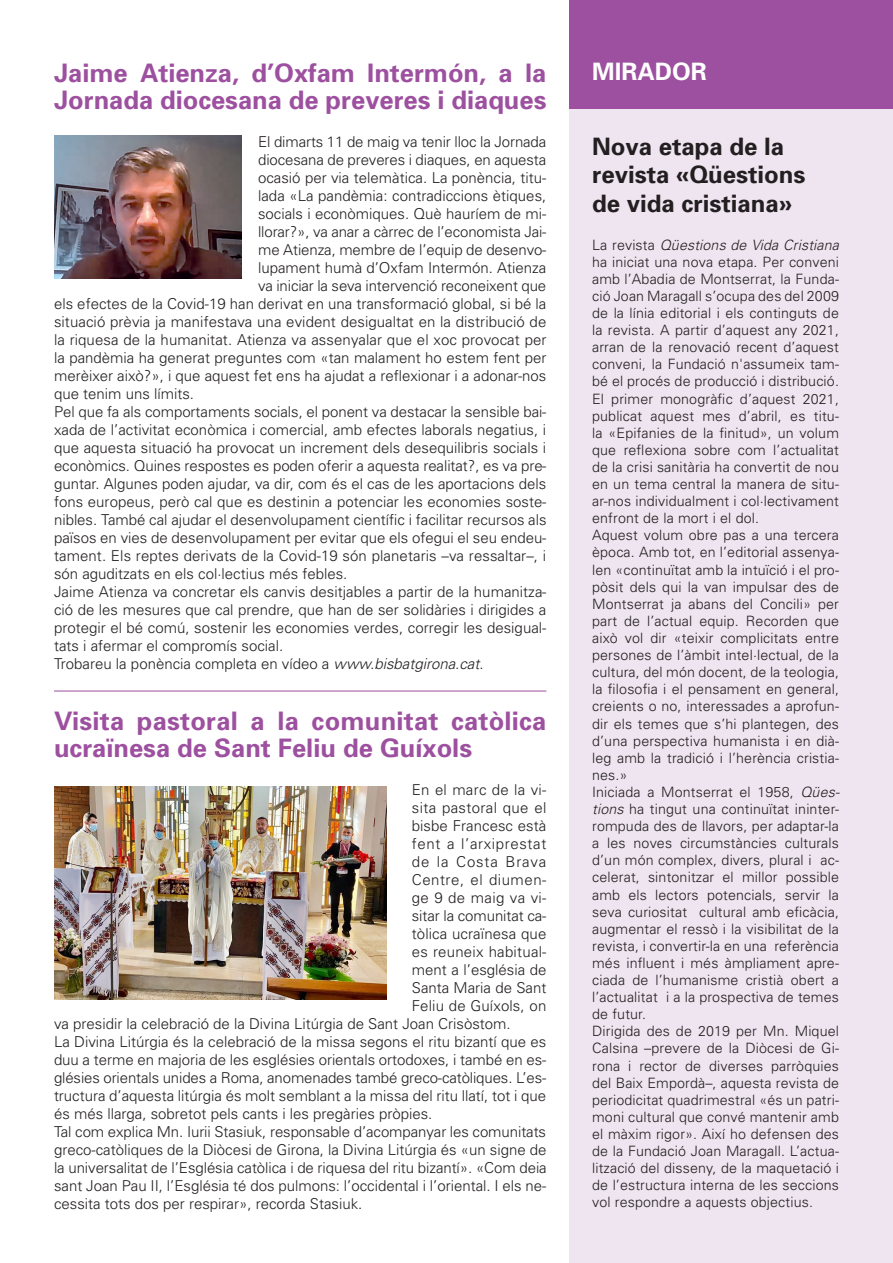
<style>
.page{position:relative;width:893px;height:1263px;background:#fff}
.page>*{position:absolute;margin:0;border:0;box-sizing:border-box;transform-origin:0 0}
.No_Spacing{font:700 25.5px/27px "Univers";color:#9d509f}
.No_Spacing-2{font:700 24px/28.8px "Univers";color:#231f20}
.t1{font:700 24px "Univers";color:#fff}
.Mes_partit{font:300 15px/18px "Univers";color:#231f20;text-align:justify}
.Mes_partit-2{font:300 15px "Univers";letter-spacing:.025em;color:#231f20}
.Mes_partit-3{font:300 15px "Univers";letter-spacing:.04em;color:#231f20}
.Mes_partit-4{font:300 15px "Univers";letter-spacing:.035em;color:#231f20}
.Mes_partit-5{font:300 15px "Univers";letter-spacing:.02em;color:#231f20}
.Mes_partit-6{font:300 15px "Univers";letter-spacing:.055em;color:#231f20}
.No_Spacing-3{font:300 14.25px/17.1px "Univers";letter-spacing:.01em;color:#231f20;text-align:justify}
.s1{font-style:italic}
</style>
<div class="page">
<div style="left:570px;top:31px;width:323px;height:1232px;background:#eee5f0"></div>
<div style="left:570px;top:0;width:323px;height:108px;background:#9d509f"></div>
<img style="left:54px;top:135px;width:187px;height:144px">
<img style="left:54px;top:787px;width:332px;height:212px">
<hr style="left:54px;top:691px;width:492px;height:1px;background:#9d509f">
<p class="No_Spacing" style="left:54px;top:59px;width:494px">Jaime Atienza, d’Oxfam Intermón, a la<br>Jornada diocesana de preveres i diaques</p>
<p class="Mes_partit" style="left:258px;top:132px;width:290px">El dimarts 11 de maig va tenir lloc la Jornada</p>
<p class="Mes_partit" style="left:258px;top:150px;width:290px">diocesana de preveres i diaques, en aquesta</p>
<p class="Mes_partit" style="left:258px;top:168px;width:290px">ocasió per via telemàtica. La ponència, titu-</p>
<p class="Mes_partit" style="left:258px;top:186px;width:290px">lada «La pandèmia: contradiccions ètiques,</p>
<p class="Mes_partit" style="left:258px;top:204px;width:290px">socials i econòmiques. Què hauríem de mi-</p>
<p class="Mes_partit" style="left:258px;top:222px;width:290px">llorar?», va anar a càrrec de l’economista Jai-</p>
<p class="Mes_partit" style="left:258px;top:240px;width:290px">me Atienza, membre de l’equip de desenvo-</p>
<p class="Mes_partit" style="left:258px;top:258px;width:290px">lupament humà d’Oxfam Intermón. Atienza</p>
<p class="Mes_partit" style="left:258px;top:276px;width:290px">va iniciar la seva intervenció reconeixent que</p>
<p class="Mes_partit" style="left:54px;top:294px;width:494px">els efectes de la Covid-19 han derivat en una transformació global, si bé la</p>
<p class="Mes_partit" style="left:54px;top:312px;width:494px">situació prèvia ja manifestava una evident desigualtat en la distribució de</p>
<p class="Mes_partit" style="left:54px;top:330px;width:494px">la riquesa de la humanitat. Atienza va assenyalar que el xoc provocat per</p>
<p class="Mes_partit" style="left:54px;top:348px;width:494px">la pandèmia ha generat preguntes com «tan malament ho estem fent per</p>
<p class="Mes_partit" style="left:54px;top:366px;width:494px">merèixer això?», i que aquest fet ens ha ajudat a reflexionar i a adonar-nos</p>
<p class="Mes_partit" style="left:54px;top:384px;width:142px">que tenim uns límits.</p>
<p class="Mes_partit" style="left:54px;top:402px;width:494px">Pel que fa als comportaments socials, el ponent va destacar la sensible bai&shy;xada de l’activitat econòmica i comercial, amb efectes laborals negatius, i que aquesta situació ha provocat un increment dels desequilibris socials i econòmics. Quines respostes es poden oferir a aquesta realitat?, es va pre&shy;guntar. Algunes poden ajudar, va dir, com és el cas de les aportacions dels fons europeus, però cal que es destinin a potenciar les economies soste&shy;nibles. També cal ajudar el desenvolupament científic i facilitar recursos als països en vies de desenvolupament per evitar que els ofegui el seu endeu&shy;tament. Els reptes derivats de la Covid-19 són planetaris –va ressaltar–, i són aguditzats en els col·lectius més febles.</p>
<p class="Mes_partit" style="left:54px;top:582px;width:494px">Jaime Atienza va concretar els canvis desitjables a partir de la humanitza&shy;ció de les mesures que cal prendre, que han de ser solidàries i dirigides a protegir el bé comú, sostenir les economies verdes, corregir les desigual&shy;tats i afermar el compromís social.</p>
<p class="Mes_partit" style="left:54px;top:654px;width:431px">Trobareu la ponència completa en vídeo a <span class="s1">www.bisbatgirona.cat</span>.</p>
<p class="No_Spacing" style="left:54px;top:707px;width:494px">Visita pastoral a la comunitat catòlica ucraïnesa de Sant Feliu de Guíxols</p>
<p class="Mes_partit-5" style="left:412px;top:781px;width:136px">En el marc de la vi-</p>
<p class="Mes_partit-2" style="left:412px;top:799px;width:136px">sita pastoral que el</p>
<p class="Mes_partit" style="left:412px;top:816px;width:136px">bisbe Francesc està</p>
<p class="Mes_partit-3" style="left:412px;top:835px;width:136px">fent a l’arxiprestat</p>
<p class="Mes_partit-6" style="left:412px;top:853px;width:136px">de la Costa Brava</p>
<p class="Mes_partit-4" style="left:412px;top:871px;width:136px">Centre, el diumen-</p>
<p class="Mes_partit-2" style="left:412px;top:889px;width:136px">ge 9 de maig va vi-</p>
<p class="Mes_partit" style="left:412px;top:906px;width:136px">sitar la comunitat ca-</p>
<p class="Mes_partit" style="left:412px;top:924px;width:136px">tòlica ucraïnesa que</p>
<p class="Mes_partit" style="left:412px;top:942px;width:136px">es reuneix habitual-</p>
<p class="Mes_partit" style="left:412px;top:960px;width:136px">ment a l’església de</p>
<p class="Mes_partit" style="left:412px;top:978px;width:136px">Santa Maria de Sant</p>
<p class="Mes_partit" style="left:412px;top:996px;width:136px">Feliu de Guíxols, on</p>
<p class="Mes_partit" style="left:54px;top:1014px;width:458px">va presidir la celebració de la Divina Litúrgia de Sant Joan Crisòstom.</p>
<p class="Mes_partit" style="left:54px;top:1032px;width:494px">La Divina Litúrgia és la celebració de la missa segons el ritu bizantí que es duu a terme en majoria de les esglésies orientals ortodoxes, i també en es&shy;glésies orientals unides a Roma, anomenades també greco-catòliques. L’es&shy;tructura d’aquesta litúrgia és molt semblant a la missa del ritu llatí, tot i que és més llarga, sobretot pels cants i les pregàries pròpies.</p>
<p class="Mes_partit" style="left:54px;top:1122px;width:494px">Tal com explica Mn. Iurii Stasiuk, responsable d’acompanyar les comunitats greco-catòliques de la Diòcesi de Girona, la Divina Litúrgia és «un signe de la universalitat de l’Església catòlica i de riquesa del ritu bizantí». «Com deia sant Joan Pau II, l’Església té dos pulmons: l’occidental i l’oriental. I els ne&shy;cessita tots dos per respirar», recorda Stasiuk.</p>
<p class="t1" style="left:592px;top:56px;width:116px">MIRADOR</p>
<p class="No_Spacing-2" style="left:592px;top:131px;width:215px">Nova etapa de la revista «Qüestions</p>
<p class="No_Spacing-2" style="left:592px;top:189px;width:202px">de vida cristiana»</p>
<p class="No_Spacing-3" style="left:592px;top:236px;width:248px">La revista <span class="s1">Qüestions de Vida Cristiana </span>ha iniciat una nova etapa. Per conveni amb l’Abadia de Montserrat, la Funda&shy;ció Joan Maragall s’ocupa des del 2009 de la línia editorial i els continguts de la revista. A partir d’aquest any 2021, arran de la renovació recent d’aquest conveni, la Fundació n'assumeix tam&shy;bé el procés de producció i distribució.</p>
<p class="No_Spacing-3" style="left:592px;top:390px;width:248px">El primer monogràfic d’aquest 2021, publicat aquest mes d’abril, es titu&shy;la «Epifanies de la finitud», un volum que reflexiona sobre com l’actualitat de la crisi sanitària ha convertit de nou en un tema central la manera de situ&shy;ar-nos individualment i col·lectivament enfront de la mort i el dol.</p>
<p class="No_Spacing-3" style="left:592px;top:526px;width:248px">Aquest volum obre pas a una tercera època. Amb tot, en l’editorial assenya&shy;len «continuïtat amb la intuïció i el pro&shy;pòsit dels qui la van impulsar des de Montserrat ja abans del Concili» per part de l’actual equip. Recorden que això vol dir «teixir complicitats entre persones de l’àmbit intel·lectual, de la cultura, del món docent, de la teologia, la filosofia i el pensament en general, creients o no, interessades a aprofun&shy;dir els temes que s’hi plantegen, des d’una perspectiva humanista i en dià&shy;leg amb la tradició i l’herència cristia&shy;nes.»</p>
<p class="No_Spacing-3" style="left:592px;top:783px;width:249px">Iniciada a Montserrat el 1958, <span class="s1">Qües&shy;tions</span> ha tingut una continuïtat ininter&shy;rompuda des de llavors, per adaptar-la a les noves circumstàncies culturals d’un món complex, divers, plural i ac&shy;celerat, sintonitzar el millor possible amb els lectors potencials, servir la seva curiositat cultural amb eficàcia, augmentar el ressò i la visibilitat de la revista, i convertir-la en una referència més influent i més àmpliament apre&shy;ciada de l’humanisme cristià obert a l’actualitat i a la prospectiva de temes de futur.</p>
<p class="No_Spacing-3" style="left:592px;top:1022px;width:248px">Dirigida des de 2019 per Mn. Miquel Calsina –prevere de la Diòcesi de Gi&shy;rona i rector de diverses parròquies del Baix Empordà–, aquesta revista de periodicitat quadrimestral «és un patri&shy;moni cultural que convé mantenir amb el màxim rigor». Així ho defensen des de la Fundació Joan Maragall. L’actua&shy;lització del disseny, de la maquetació i de l’estructura interna de les seccions vol respondre a aquests objectius.</p>
</div>
